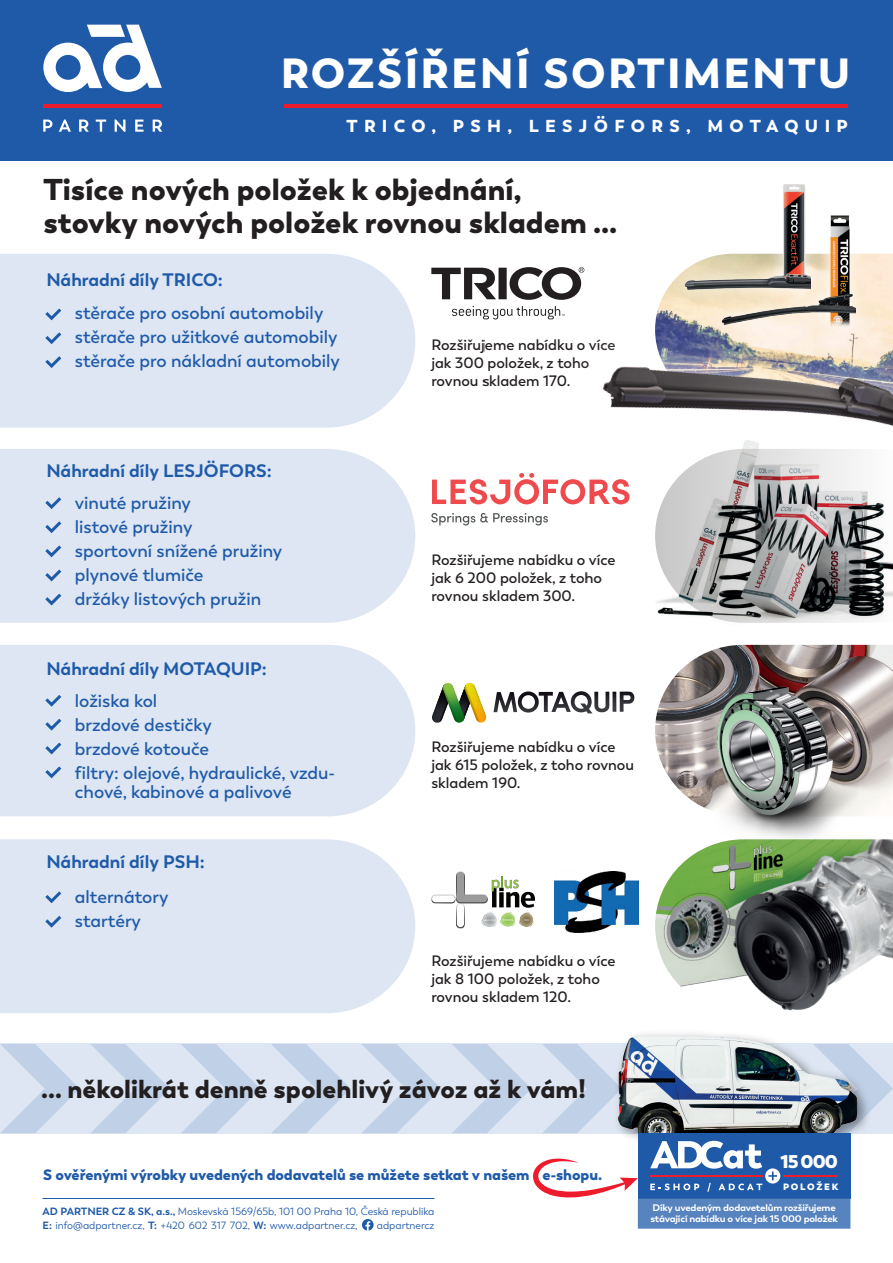
<style>
.page{position:relative;width:893px;height:1263px;background:#fff}
.page>*{position:absolute;margin:0;border:0;box-sizing:border-box;transform-origin:0 0}
.t1{font:900 42px "Trenda";letter-spacing:.055em;color:#fff}
.t2{font:900 30px/33px "Trenda";color:#231f20}
.t3{font:900 25.5px "Trenda";color:#231f20}
.t4{font:800 18.3px "Trenda";color:#fff}
.t5{font:600 18px/24px "Trenda";color:#1f5aa9}
.t6{font:700 18px "Trenda";color:#1f5aa9}
.t7{font:900 17.25px "Trenda";letter-spacing:.37em;color:#fff}
.t8{font:600 15px/18px "Trenda";color:#231f20}
.t9{font:900 15px "Trenda";letter-spacing:-.005em;color:#1f5aa9}
.t10{font:10.5px/13.5px "Trenda";color:#1f5aa9}
.t11{font:700 9.45px/11.4px "Trenda";letter-spacing:-.02em;color:#fff;scale:1.06 1}
.t12{font:800 9.15px "Trenda";letter-spacing:.19em;color:#fff}
.s1{font-weight:700}
.s2{font-weight:700;color:#fff}
</style>
<div class="page">
<div style="left:0;top:839px;width:415px;height:174px;background:#dde6f2"></div>
<div style="left:0;top:254px;width:415px;height:174px;background:#dde6f2"></div>
<div style="left:0;top:449px;width:415px;height:174px;background:#dde6f2"></div>
<div style="left:0;top:645px;width:415px;height:171px;background:#dde6f2"></div>
<div style="left:0;top:1044px;width:893px;height:89px;background:#dde6f2"></div>
<svg style="left:0;top:1044px;width:80px;height:89px"></svg>
<svg style="left:91px;top:1044px;width:79px;height:89px"></svg>
<svg style="left:181px;top:1044px;width:79px;height:89px"></svg>
<svg style="left:271px;top:1044px;width:80px;height:89px"></svg>
<svg style="left:362px;top:1044px;width:79px;height:89px"></svg>
<svg style="left:452px;top:1044px;width:79px;height:89px"></svg>
<svg style="left:542px;top:1044px;width:49px;height:89px"></svg>
<svg style="left:876px;top:1072px;width:17px;height:33px"></svg>
<img style="left:591px;top:1043px;width:285px;height:107px">
<img style="left:600px;top:1034px;width:259px;height:99px">
<img style="left:656px;top:558px;width:237px;height:65px">
<svg style="left:432px;top:479px;width:53px;height:25px"></svg>
<svg style="left:431px;top:513px;width:54px;height:12px"></svg>
<svg style="left:431px;top:871px;width:104px;height:58px"></svg>
<img style="left:480px;top:910px;width:55px;height:19px">
<img style="left:555px;top:871px;width:84px;height:61px">
<svg style="left:431px;top:267px;width:54px;height:33px"></svg>
<svg style="left:452px;top:306px;width:33px;height:13px"></svg>
<svg style="left:493px;top:691px;width:141px;height:22px"></svg>
<svg style="left:432px;top:683px;width:55px;height:40px"></svg>
<svg style="left:42px;top:494px;width:23px;height:17px"></svg>
<svg style="left:42px;top:518px;width:23px;height:17px"></svg>
<svg style="left:42px;top:542px;width:23px;height:17px"></svg>
<svg style="left:42px;top:566px;width:23px;height:17px"></svg>
<svg style="left:42px;top:590px;width:23px;height:18px"></svg>
<svg style="left:42px;top:305px;width:23px;height:17px"></svg>
<svg style="left:42px;top:329px;width:23px;height:17px"></svg>
<svg style="left:42px;top:353px;width:23px;height:17px"></svg>
<svg style="left:42px;top:888px;width:23px;height:17px"></svg>
<svg style="left:42px;top:913px;width:23px;height:17px"></svg>
<svg style="left:42px;top:692px;width:23px;height:17px"></svg>
<svg style="left:42px;top:715px;width:23px;height:18px"></svg>
<svg style="left:42px;top:739px;width:23px;height:18px"></svg>
<svg style="left:42px;top:763px;width:23px;height:17px"></svg>
<img style="left:655px;top:645px;width:238px;height:171px">
<img style="left:697px;top:662px;width:162px;height:176px">
<img style="left:783px;top:184px;width:22px;height:6px">
<img style="left:783px;top:190px;width:23px;height:24px">
<img style="left:783px;top:214px;width:67px;height:20px">
<img style="left:485px;top:234px;width:408px;height:324px">
<img style="left:549px;top:298px;width:344px;height:187px">
<img style="left:655px;top:839px;width:238px;height:172px">
<div style="left:638px;top:1133px;width:212px;height:66px;background:#1f5aa9"></div>
<div style="left:638px;top:1199px;width:212px;height:30px;background:#5783be"></div>
<svg style="left:765px;top:1168px;width:15px;height:15px"></svg>
<svg style="left:768px;top:1171px;width:9px;height:9px"></svg>
<hr style="left:783px;top:1175px;width:55px;height:1px;background:#ee1d2e">
<svg style="left:650px;top:1141px;width:112px;height:28px"></svg>
<hr style="left:650px;top:1175px;width:112px;height:1px;background:#ee1d2e">
<svg style="left:650px;top:1183px;width:49px;height:7px"></svg>
<svg style="left:707px;top:1183px;width:4px;height:9px"></svg>
<svg style="left:719px;top:1183px;width:43px;height:7px"></svg>
<hr style="left:43px;top:1198px;width:391px;height:1px;background:#1f5aa9">
<svg style="left:362px;top:1219px;width:12px;height:11px"></svg>
<svg style="left:533px;top:1158px;width:105px;height:39px"></svg>
<div style="left:0;top:0;width:893px;height:161px;background:#1f5aa9"></div>
<hr style="left:43px;top:104px;width:119px;height:3px;background:#ee1b2d">
<hr style="left:284px;top:104px;width:564px;height:3px;background:#ee1b2d">
<svg style="left:43px;top:25px;width:119px;height:67px"></svg>
<svg style="left:43px;top:120px;width:9px;height:12px"></svg>
<svg style="left:59px;top:120px;width:12px;height:12px"></svg>
<svg style="left:79px;top:120px;width:10px;height:12px"></svg>
<svg style="left:96px;top:120px;width:10px;height:12px"></svg>
<svg style="left:115px;top:119px;width:10px;height:13px"></svg>
<svg style="left:135px;top:120px;width:9px;height:12px"></svg>
<svg style="left:153px;top:120px;width:9px;height:12px"></svg>
<h1 class="t1" style="left:281px;top:46px;width:571px">ROZŠÍŘENÍ SORTIMENTU</h1>
<p class="t7" style="left:346px;top:114px;width:503px">TRICO, PSH, LESJÖFORS, MOTAQUIP</p>
<h2 class="t2" style="left:43px;top:173px;width:575px">Tisíce nových položek k objednání, stovky nových položek rovnou skladem ...</h2>
<p class="t6" style="left:46px;top:269px;width:178px">Náhradní díly TRICO:</p>
<p class="t5" style="left:75px;top:301px;width:266px">stěrače pro osobní automobily stěrače pro užitkové automobily stěrače pro nákladní automobily</p>
<p class="t6" style="left:46px;top:460px;width:227px">Náhradní díly LESJÖFORS:</p>
<p class="t5" style="left:75px;top:491px;width:209px">vinuté pružiny<br>listové pružiny<br>sportovní snížené pružiny plynové tlumiče<br>držáky listových pružin</p>
<p class="t6" style="left:46px;top:657px;width:222px">Náhradní díly MOTAQUIP:</p>
<p class="t5" style="left:75px;top:689px;width:262px">ložiska kol<br>brzdové destičky<br>brzdové kotouče<br>filtry: olejové, hydraulické, vzdu-</p>
<p class="t5" style="left:75px;top:780px;width:218px">chové, kabinové a palivové</p>
<p class="t6" style="left:46px;top:851px;width:160px">Náhradní díly PSH:</p>
<p class="t5" style="left:75px;top:885px;width:95px">alternátory startéry</p>
<p class="t8" style="left:431px;top:336px;width:186px">Rozšiřujeme nabídku o více jak 300 položek, z toho rovnou skladem 170.</p>
<p class="t8" style="left:431px;top:551px;width:186px">Rozšiřujeme nabídku o více jak 6 200 položek, z toho rovnou skladem 300.</p>
<p class="t8" style="left:431px;top:738px;width:204px">Rozšiřujeme nabídku o více jak 615 položek, z toho rovnou skladem 190.</p>
<p class="t8" style="left:431px;top:952px;width:186px">Rozšiřujeme nabídku o více jak 8 100 položek, z toho rovnou skladem 120.</p>
<h3 class="t3" style="left:41px;top:1072px;width:546px">... několikrát denně spolehlivý závoz až k vám!</h3>
<p class="t9" style="left:43px;top:1165px;width:560px">S ověřenými výrobky uvedených dodavatelů se můžete setkat v našem e-shopu.</p>
<p class="t10" style="left:43px;top:1205px;width:393px"><span class="s1">AD PARTNER CZ &amp; SK, a.s.,</span> Moskevská 1569/65b, 101 00 Praha 10, Česká republika<br><span class="s1">E:</span> info@adpartner.cz, <span class="s1">T:</span> +420 602 317 702, <span class="s1">W:</span> www.adpartner.cz, <span class="s2">F:</span> adpartnercz</p>
<p class="t4" style="left:781px;top:1150px;width:59px">15 000</p>
<p class="t12" style="left:783px;top:1181px;width:57px">POLOŽEK</p>
<p class="t11" style="left:650px;top:1202px;width:178px">Díky uvedeným dodavetelům rozšiřujeme stávající nabídku o více jak 15 000 položek</p>
</div>
